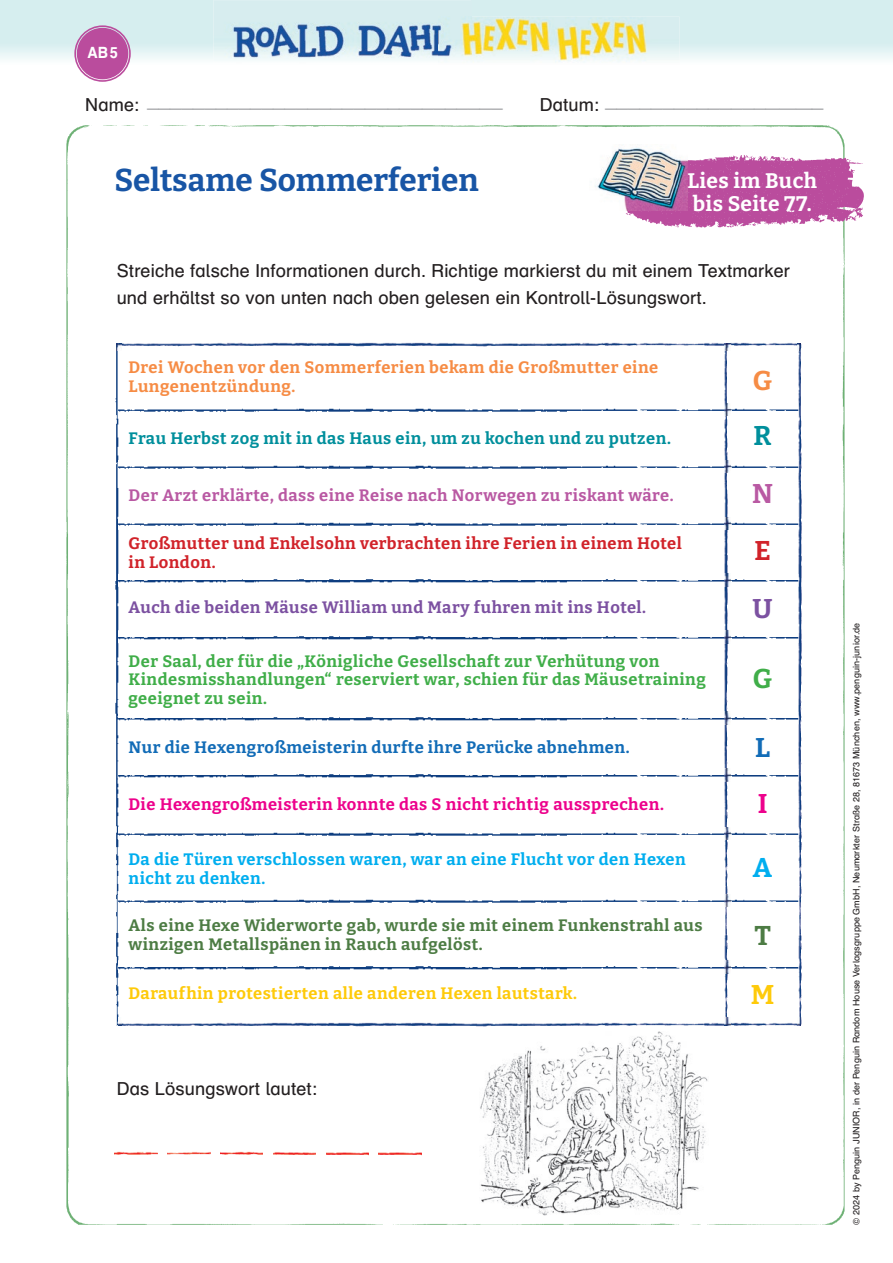
<style>
.page{position:relative;width:893px;height:1263px;background:#fff}
.page>*{position:absolute;margin:0;border:0;box-sizing:border-box;transform-origin:0 0}
.t1{font:700 31.5px "Bitter";color:#1855a5}
.t2{font:700 27px "Bitter";color:#f68c45}
.t3{font:700 27px "Bitter";color:#008f9c}
.t4{font:700 27px "Bitter";color:#b959a3}
.t5{font:700 27px "Bitter";color:#d1232a}
.t6{font:700 27px "Bitter";color:#7c51a1}
.t7{font:700 27px "Bitter";color:#40ae49}
.t8{font:700 27px "Bitter";color:#126cb7}
.t9{font:700 27px "Bitter";color:#ed028c}
.t10{font:700 27px "Bitter";color:#00aeef}
.t11{font:700 27px "Bitter";color:#4d7c44}
.t12{font:700 27px "Bitter";color:#feca0a}
.t13{font:21px "Schulbuch Nord Pro";color:#939598}
.t14{font:700 21px/22.5px "Bitter";letter-spacing:.02em;color:#fff}
.t15{font:18px/27px "Schulbuch Nord Pro";letter-spacing:.01em;color:#231f20}
.t16{font:700 16.5px/18.8px "Bitter";letter-spacing:.03em;color:#40ae49}
.t17{font:700 16.5px/18.8px "Bitter";letter-spacing:.03em;color:#4d7c44}
.t18{font:700 16.5px/18.8px "Bitter";letter-spacing:.03em;color:#00aeef}
.t19{font:700 16.5px/18.8px "Bitter";letter-spacing:.03em;color:#f68c45}
.t20{font:700 16.5px/18.8px "Bitter";letter-spacing:.03em;color:#d1232a}
.t21{font:700 16.5px "Bitter";letter-spacing:.03em;color:#b959a3}
.t22{font:700 16.5px "Bitter";letter-spacing:.03em;color:#ed028c}
.t23{font:700 16.5px "Bitter";letter-spacing:.03em;color:#008f9c}
.t24{font:700 16.5px "Bitter";letter-spacing:.03em;color:#126cb7}
.t25{font:700 16.5px "Bitter";letter-spacing:.03em;color:#7c51a1}
.t26{font:700 16.5px "Bitter";letter-spacing:.03em;color:#feca0a}
.t27{font:700 15.45px "Schulbuch Nord Pro";color:#fff;scale:.93 1}
.t28{font:9px "Schulbuch Nord Pro";letter-spacing:.01em;color:#231f20}
</style>
<div class="page">
<img style="left:66px;top:125px;width:779px;height:1100px">
<svg style="left:0;top:0;width:893px;height:69px"></svg>
<img style="left:213px;top:0;width:258px;height:64px">
<img style="left:439px;top:17px;width:240px;height:52px">
<img style="left:439px;top:17px;width:32px;height:47px">
<div style="left:77px;top:28px;width:51px;height:51px;background:#ba4c9d;border-radius:50%"></div>
<div style="left:74px;top:25px;width:57px;height:57px;border:2px solid #ba4c9d;border-radius:50%"></div>
<div style="left:78px;top:29px;width:50px;height:50px;border:2px solid #ba4c9d;border-radius:50%"></div>
<img style="left:111px;top:344px;width:10px;height:681px">
<img style="left:797px;top:344px;width:7px;height:681px">
<img style="left:117px;top:338px;width:684px;height:12px">
<svg style="left:117px;top:344px;width:4px;height:6px"></svg>
<svg style="left:797px;top:344px;width:4px;height:6px"></svg>
<img style="left:118px;top:460px;width:680px;height:13px">
<img style="left:118px;top:574px;width:680px;height:13px">
<img style="left:118px;top:712px;width:680px;height:12px">
<img style="left:118px;top:894px;width:680px;height:13px">
<img style="left:118px;top:960px;width:680px;height:13px">
<img style="left:118px;top:1017px;width:683px;height:13px">
<img style="left:479px;top:1030px;width:229px;height:1px">
<svg style="left:118px;top:1017px;width:3px;height:8px"></svg>
<svg style="left:797px;top:1017px;width:4px;height:8px"></svg>
<img style="left:118px;top:769px;width:680px;height:12px">
<img style="left:118px;top:827px;width:680px;height:13px">
<img style="left:118px;top:403px;width:680px;height:13px">
<img style="left:118px;top:517px;width:680px;height:13px">
<img style="left:118px;top:630px;width:680px;height:13px">
<img style="left:724px;top:350px;width:7px;height:53px">
<svg style="left:724px;top:344px;width:7px;height:6px"></svg>
<img style="left:724px;top:416px;width:7px;height:101px">
<svg style="left:724px;top:460px;width:7px;height:13px"></svg>
<img style="left:724px;top:530px;width:7px;height:100px">
<svg style="left:724px;top:574px;width:7px;height:13px"></svg>
<img style="left:724px;top:643px;width:7px;height:374px">
<svg style="left:724px;top:712px;width:7px;height:12px"></svg>
<svg style="left:724px;top:894px;width:7px;height:13px"></svg>
<svg style="left:724px;top:960px;width:7px;height:13px"></svg>
<svg style="left:724px;top:1017px;width:7px;height:8px"></svg>
<svg style="left:724px;top:769px;width:7px;height:12px"></svg>
<svg style="left:724px;top:827px;width:7px;height:13px"></svg>
<svg style="left:724px;top:403px;width:7px;height:13px"></svg>
<svg style="left:724px;top:517px;width:7px;height:13px"></svg>
<svg style="left:724px;top:630px;width:7px;height:13px"></svg>
<img style="left:326px;top:1147px;width:42px;height:12px">
<img style="left:273px;top:1147px;width:43px;height:12px">
<img style="left:221px;top:1147px;width:42px;height:12px">
<img style="left:168px;top:1147px;width:42px;height:12px">
<img style="left:115px;top:1147px;width:42px;height:12px">
<img style="left:379px;top:1147px;width:42px;height:12px">
<img style="left:620px;top:141px;width:244px;height:103px">
<img style="left:589px;top:144px;width:99px;height:66px">
<p class="t27" style="left:87px;top:41px;width:34px">AB 5</p>
<p class="t13" style="left:85px;top:85px;width:419px"><sub>Name:</sub> _______________________________</p>
<p class="t13" style="left:540px;top:85px;width:285px"><sub>Datum:</sub> __________________</p>
<h1 class="t1" style="left:115px;top:154px;width:366px">Seltsame Sommerferien</h1>
<p class="t14" style="left:687px;top:168px;width:131px">Lies im Buch bis Seite 77.</p>
<p class="t15" style="left:117px;top:257px;width:675px">Streiche falsche Informationen durch. Richtige markierst du mit einem Textmarker und erhältst so von unten nach oben gelesen ein Kontroll-Lösungswort.</p>
<p class="t19" style="left:129px;top:357px;width:531px">Drei Wochen vor den Sommerferien bekam die Großmutter eine<br>Lungenentzündung.</p>
<p class="t23" style="left:129px;top:425px;width:544px">Frau Herbst zog mit in das Haus ein, um zu kochen und zu putzen.</p>
<p class="t21" style="left:129px;top:482px;width:546px">Der Arzt erklärte, dass eine Reise nach Norwegen zu riskant wäre.</p>
<p class="t20" style="left:129px;top:533px;width:555px">Großmutter und Enkelsohn verbrachten ihre Ferien in einem Hotel in London.</p>
<p class="t25" style="left:129px;top:594px;width:519px">Auch die beiden Mäuse William und Mary fuhren mit ins Hotel.</p>
<p class="t16" style="left:129px;top:650px;width:579px">Der Saal, der für die „Königliche Gesellschaft zur Verhütung von<br>Kindesmisshandlungen“ reserviert war, schien für das Mäusetraining geeignet zu sein.</p>
<p class="t24" style="left:129px;top:734px;width:503px">Nur die Hexengroßmeisterin durfte ihre Perücke abnehmen.</p>
<p class="t22" style="left:129px;top:790px;width:537px">Die Hexengroßmeisterin konnte das S nicht richtig aussprechen.</p>
<p class="t18" style="left:129px;top:849px;width:559px">Da die Türen verschlossen waren, war an eine Flucht vor den Hexen nicht zu denken.</p>
<p class="t17" style="left:129px;top:915px;width:575px">Als eine Hexe Widerworte gab, wurde sie mit einem Funkenstrahl aus winzigen Metallspänen in Rauch aufgelöst.</p>
<p class="t26" style="left:129px;top:980px;width:450px">Daraufhin protestierten alle anderen Hexen lautstark.</p>
<p class="t15" style="left:117px;top:1075px;width:202px">Das Lösungswort lautet:</p>
<h2 class="t2" style="left:753px;top:358px;width:21px">G</h2>
<h2 class="t3" style="left:754px;top:413px;width:20px">R</h2>
<h2 class="t4" style="left:752px;top:471px;width:22px">N</h2>
<h2 class="t5" style="left:754px;top:529px;width:18px">E</h2>
<h2 class="t6" style="left:753px;top:587px;width:22px">U</h2>
<h2 class="t7" style="left:753px;top:657px;width:21px">G</h2>
<h2 class="t8" style="left:755px;top:725px;width:17px">L</h2>
<h2 class="t9" style="left:758px;top:782px;width:11px">I</h2>
<h2 class="t10" style="left:753px;top:846px;width:21px">A</h2>
<h2 class="t11" style="left:754px;top:913px;width:18px">T</h2>
<h2 class="t12" style="left:751px;top:972px;width:25px">M</h2>
<p class="t28" style="left:850px;top:1224px;width:603px;rotate:-90deg">© 2024 by Penguin JUNIOR, in der Penguin Random House Verlagsgruppe GmbH, Neumarkter Straße 28, 81673 München, www.penguin-junior.de</p>
</div>
